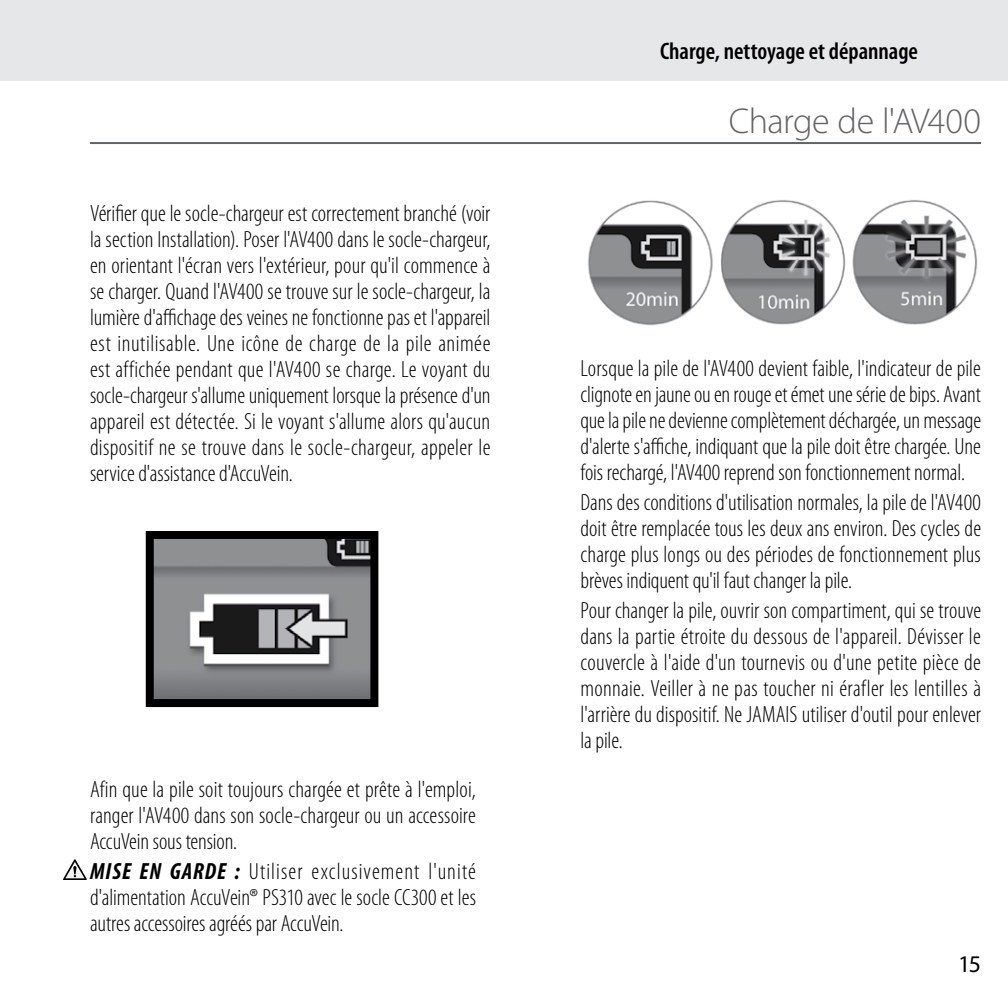
<style>
.page{position:relative;width:1008px;height:1008px;background:#fff}
.page>*{position:absolute;margin:0;border:0;box-sizing:border-box;transform-origin:0 0}
.t1{font:300 36px "Myriad Pro";letter-spacing:-.015em;color:#636466}
.t2{font:600 condensed 24px "Myriad Pro";color:#000}
.t3{font:24px "Myriad Pro";color:#000}
.t4{font:300 condensed 23.6px/26px "Myriad Pro";letter-spacing:-.005em;color:#000;text-align:justify}
.s1{font-weight:700;font-style:italic}
</style>
<div class="page">
<hr style="left:0;top:0;width:3px;height:81px;background:#e6e7e8">
<div style="left:3px;top:0;width:1005px;height:81px;background:#e6e7e8"></div>
<svg style="left:63px;top:859px;width:24px;height:21px"></svg>
<hr style="left:90px;top:142px;width:891px;height:2px;background:#636466">
<img style="left:155px;top:540px;width:214px;height:158px">
<div style="left:146px;top:531px;width:232px;height:176px;border:8px solid #000"></div>
<img style="left:588px;top:200px;width:390px;height:126px">
<p class="t4" style="left:90px;top:201px;width:402px">Vérifier que le socle-chargeur est correctement branché (voir la section Installation). Poser l'AV400 dans le socle-chargeur, en orientant l'écran vers l'extérieur, pour qu'il commence à se charger. Quand l'AV400 se trouve sur le socle-chargeur, la lumière d'affichage des veines ne fonctionne pas et l'appareil est inutilisable. Une icône de charge de la pile animée est affichée pendant que l'AV400 se charge. Le voyant du socle-chargeur s'allume uniquement lorsque la présence d'un appareil est détectée. Si le voyant s'allume alors qu'aucun dispositif ne se trouve dans le socle-chargeur, appeler le service d'assistance d'AccuVein.</p>
<p class="t4" style="left:90px;top:776px;width:387px">Afin que la pile soit toujours chargée et prête à l'emploi, ranger l'AV400 dans son socle-chargeur ou un accessoire AccuVein sous tension.</p>
<p class="t4" style="left:90px;top:858px;width:387px"><span class="s1">MISE EN GARDE :</span> Utiliser exclusivement l'unité d'alimentation AccuVein® PS310 avec le socle CC300 et les autres accessoires agréés par AccuVein.</p>
<p class="t2" style="left:660px;top:43px;width:259px">Charge, nettoyage et dépannage</p>
<h1 class="t1" style="left:729px;top:103px;width:254px">Charge de l'AV400</h1>
<p class="t4" style="left:580px;top:356px;width:402px">Lorsque la pile de l'AV400 devient faible, l'indicateur de pile clignote en jaune ou en rouge et émet une série de bips. Avant que la pile ne devienne complètement déchargée, un message d'alerte s'affiche, indiquant que la pile doit être chargée. Une fois rechargé, l'AV400 reprend son fonctionnement normal.</p>
<p class="t4" style="left:580px;top:490px;width:402px">Dans des conditions d'utilisation normales, la pile de l'AV400 doit être remplacée tous les deux ans environ. Des cycles de charge plus longs ou des périodes de fonctionnement plus brèves indiquent qu'il faut changer la pile.</p>
<p class="t4" style="left:580px;top:598px;width:402px">Pour changer la pile, ouvrir son compartiment, qui se trouve dans la partie étroite du dessous de l'appareil. Dévisser le couvercle à l'aide d'un tournevis ou d'une petite pièce de monnaie. Veiller à ne pas toucher ni érafler les lentilles à l'arrière du dispositif. Ne JAMAIS utiliser d'outil pour enlever la pile.</p>
<p class="t3" style="left:958px;top:955px;width:24px">15</p>
</div>
